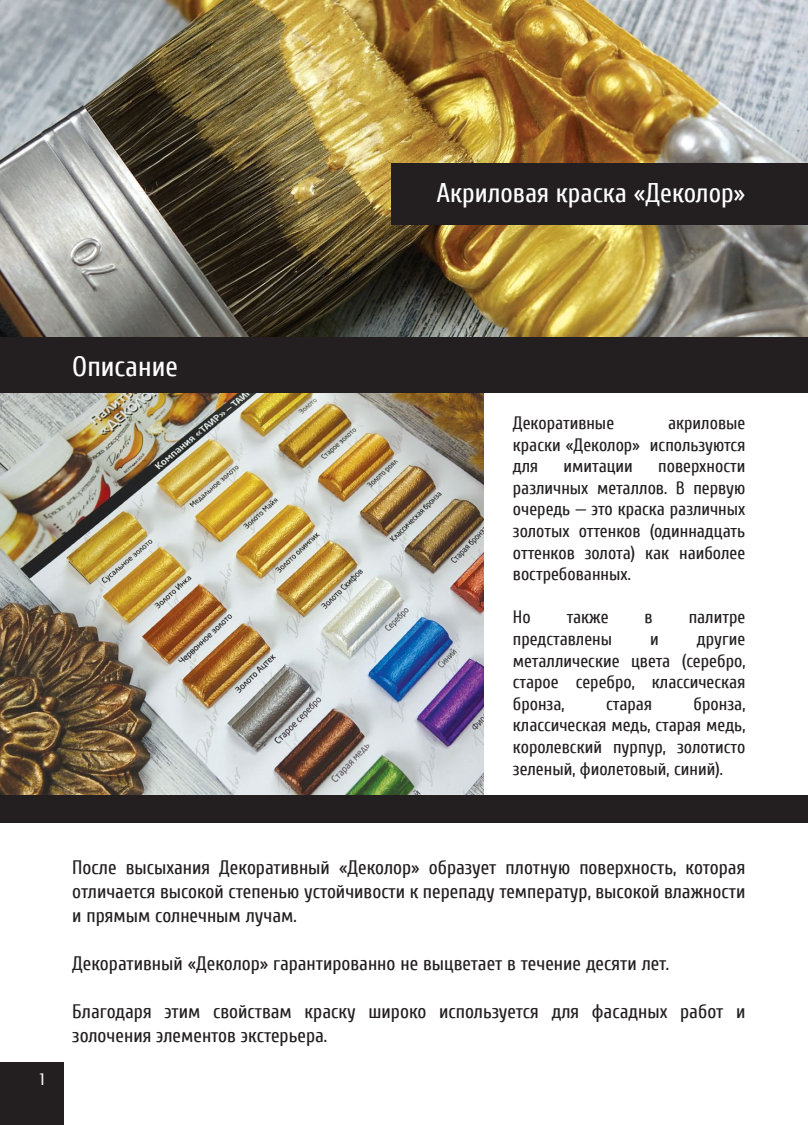
<style>
.page{position:relative;width:808px;height:1125px;background:#fff}
.page>*{position:absolute;margin:0;border:0;box-sizing:border-box;transform-origin:0 0}
.t1{font:28.5px "Cuprum";color:#fff}
.t2{font:27px "Cuprum";color:#fff}
.t3{font:19.5px/24px "Cuprum";color:#231f20;text-align:justify}
.t4{font:18px/21.6px "Cuprum";color:#231f20;text-align:justify}
.t5{font:16.5px "Cuprum";color:#fff}
</style>
<div class="page">
<img style="left:0;top:0;width:808px;height:338px">
<div style="left:0;top:338px;width:808px;height:55px;background:#231f20"></div>
<div style="left:0;top:794px;width:808px;height:28px;background:#231f20"></div>
<div style="left:392px;top:164px;width:416px;height:61px;background:#231f20"></div>
<img style="left:0;top:393px;width:483px;height:401px">
<div style="left:0;top:1062px;width:63px;height:63px;background:#231f20"></div>
<h2 class="t2" style="left:436px;top:178px;width:310px">Акриловая краска «Деколор»</h2>
<h1 class="t1" style="left:72px;top:350px;width:107px">Описание</h1>
<p class="t4" style="left:513px;top:412px;width:103px">Декоративные</p>
<p class="t4" style="left:513px;top:412px;width:234px;text-indent:155px">акриловые краски «Деколор» используются для</p>
<p class="t4" style="left:513px;top:455px;width:234px;text-indent:145px">поверхности различных металлов. В первую очередь — это краска различных золотых оттенков (одиннадцать оттенков золота) как наиболее востребованных.</p>
<p class="t4" style="left:513px;top:606px;width:19px">Но</p>
<p class="t4" style="left:567px;top:606px;width:43px">также</p>
<p class="t4" style="left:644px;top:606px;width:10px">в</p>
<p class="t4" style="left:689px;top:606px;width:58px">палитре</p>
<p class="t4" style="left:513px;top:628px;width:101px">представлены</p>
<p class="t4" style="left:650px;top:628px;width:10px">и</p>
<p class="t4" style="left:564px;top:455px;width:71px">имитации</p>
<p class="t4" style="left:513px;top:628px;width:234px;text-indent:184px">другие металлические цвета (серебро, старое серебро, классическая бронза,</p>
<p class="t4" style="left:513px;top:693px;width:234px;text-indent:181px">бронза, классическая медь, старая медь, королевский пурпур, золотисто зеленый, фиолетовый, синий).</p>
<p class="t4" style="left:606px;top:693px;width:47px">старая</p>
<p class="t5" style="left:40px;top:1070px;width:6px">1</p>
<p class="t3" style="left:72px;top:855px;width:675px">После высыхания Декоративный «Деколор» образует плотную поверхность, которая отличается высокой степенью устойчивости к перепаду температур, высокой влажности и прямым солнечным лучам.</p>
<p class="t3" style="left:72px;top:951px;width:598px">Декоративный «Деколор» гарантированно не выцветает в течение десяти лет.</p>
<p class="t3" style="left:72px;top:999px;width:675px">Благодаря этим свойствам краску широко используется для фасадных работ и золочения элементов экстерьера.</p>
</div>
